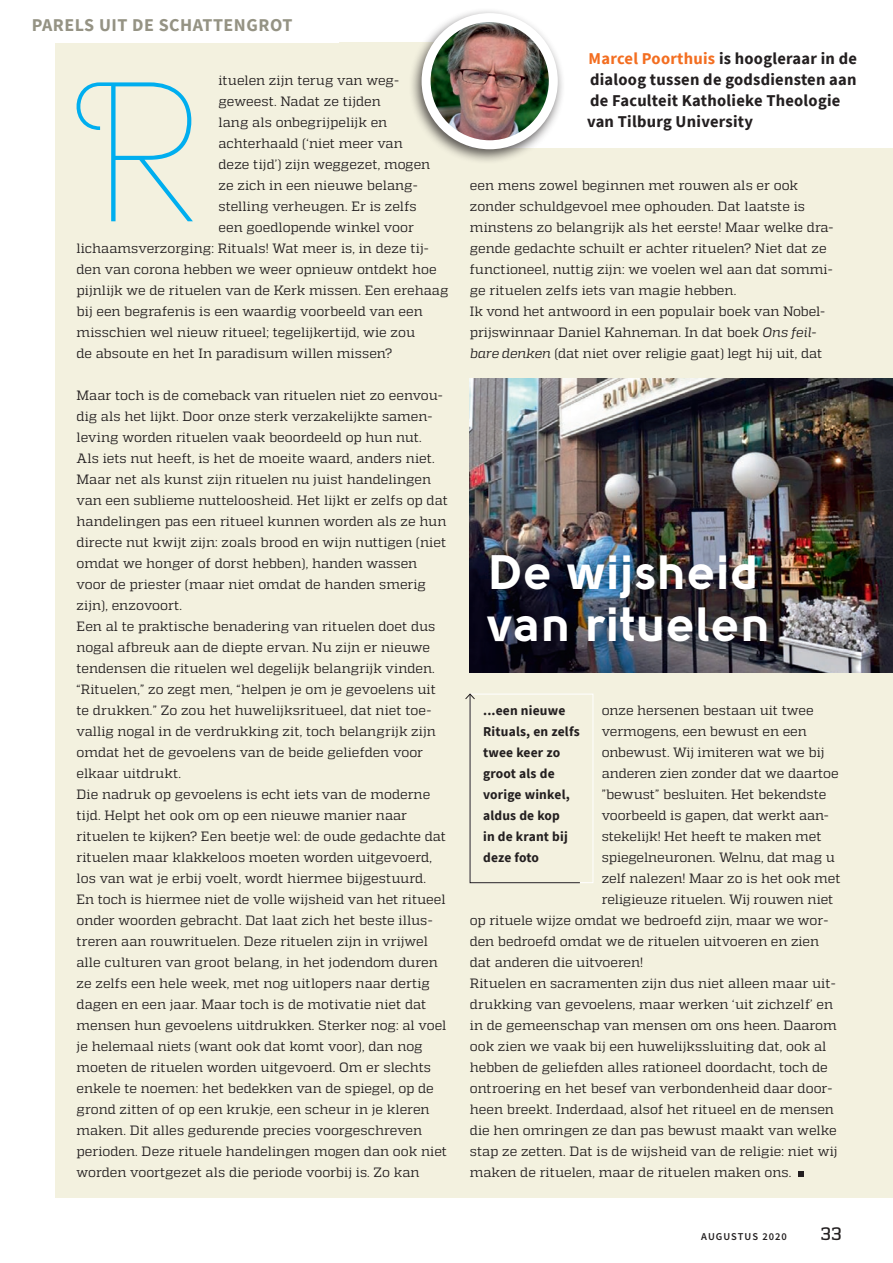
<style>
.page{position:relative;width:893px;height:1263px;background:#fff}
.page>*{position:absolute;margin:0;border:0;box-sizing:border-box;transform-origin:0 0}
.t1{font:198.45px "Solomon Thin Deco";color:#00aeef}
.KOP_B{font:900 48px/52.5px "Solomon";letter-spacing:.03em;color:#fff}
.t2{font:700 18px "Source Sans Pro";letter-spacing:.03em;color:#959384}
.t3{font:500 18px "Quadon";color:#231f20}
.Intro_auteur{font:700 16.5px "Source Sans Pro";letter-spacing:.015em;color:#231f20}
.t4{font:13.5px/21px "Quadon";color:#231f20}
.Bijschrift{font:700 13.5px/21px "Source Sans Pro";letter-spacing:.015em;color:#231f20}
.t5{font:600 10.5px "Source Sans Pro";letter-spacing:.1em;color:#231f20}
.s1{color:#f36e21}
.s2{font-style:italic}
</style>
<div class="page">
<div style="left:55px;top:43px;width:838px;height:1155px;background:#f3f1df"></div>
<svg style="left:798px;top:1171px;width:6px;height:6px"></svg>
<div style="left:470px;top:0;width:423px;height:148px;background:#fff"></div>
<div style="left:409px;top:8px;width:157px;height:157px;background:#231f20;opacity:.75"></div>
<img style="left:426px;top:18px;width:127px;height:127px;border-radius:64px">
<div style="left:422px;top:13px;width:136px;height:136px;border:9px solid #fff;border-radius:50%"></div>
<img style="left:470px;top:379px;width:423px;height:294px">
<svg style="left:465px;top:694px;width:115px;height:189px"></svg>
<p class="t2" style="left:32px;top:12px;width:262px">PARELS UIT DE SCHATTENGROT</p>
<p class="t4" style="left:219px;top:69px;width:182px">ituelen zijn terug van weg-</p>
<p class="t4" style="left:219px;top:90px;width:164px">geweest. Nadat ze tijden</p>
<p class="t4" style="left:219px;top:111px;width:170px">lang als onbegrijpelijk en</p>
<p class="t4" style="left:219px;top:132px;width:186px">achterhaald (‘niet meer van</p>
<p class="t4" style="left:219px;top:153px;width:213px">deze tijd’) zijn weggezet, mogen</p>
<p class="t4" style="left:219px;top:174px;width:201px">ze zich in een nieuwe belang-</p>
<p class="t4" style="left:219px;top:195px;width:200px">stelling verheugen. Er is zelfs</p>
<p class="t4" style="left:219px;top:216px;width:197px">een goedlopende winkel voor</p>
<p class="t4" style="left:77px;top:237px;width:354px">lichaamsverzorging: Rituals! Wat meer is, in deze tij-</p>
<p class="t4" style="left:77px;top:258px;width:362px">den van corona hebben we weer opnieuw ontdekt hoe</p>
<p class="t4" style="left:77px;top:279px;width:374px">pijnlijk we de rituelen van de Kerk missen. Een erehaag</p>
<p class="t4" style="left:77px;top:300px;width:348px">bij een begrafenis is een waardig voorbeeld van een misschien wel nieuw ritueel; tegelijkertijd, wie zou</p>
<p class="t4" style="left:77px;top:342px;width:317px">de absoute en het In paradisum willen missen?</p>
<p class="t4" style="left:77px;top:384px;width:373px">Maar toch is de comeback van rituelen niet zo eenvou&shy;dig als het lijkt. Door onze sterk verzakelijkte samen&shy;leving worden rituelen vaak beoordeeld op hun nut.<br>Als iets nut heeft, is het de moeite waard, anders niet.<br>Maar net als kunst zijn rituelen nu juist handelingen van een sublieme nutteloosheid. Het lijkt er zelfs op dat handelingen pas een ritueel kunnen worden als ze hun directe nut kwijt zijn: zoals brood en wijn nuttigen (niet omdat we honger of dorst hebben), handen wassen voor de priester (maar niet omdat de handen smerig zijn), enzovoort.</p>
<p class="t4" style="left:77px;top:615px;width:361px">Een al te praktische benadering van rituelen doet dus nogal afbreuk aan de diepte ervan. Nu zijn er nieuwe tendensen die rituelen wel degelijk belangrijk vinden. “Rituelen,” zo zegt men, “helpen je om je gevoelens uit te drukken.” Zo zou het huwelijksritueel, dat niet toe&shy;vallig nogal in de verdrukking zit, toch belangrijk zijn omdat het de gevoelens van de beide geliefden voor elkaar uitdrukt.</p>
<p class="t4" style="left:77px;top:783px;width:355px">Die nadruk op gevoelens is echt iets van de moderne tijd. Helpt het ook om op een nieuwe manier naar</p>
<p class="t4" style="left:77px;top:825px;width:371px">rituelen te kijken? Een beetje wel: de oude gedachte dat rituelen maar klakkeloos moeten worden uitgevoerd, los van wat je erbij voelt, wordt hiermee bijgestuurd.</p>
<p class="t4" style="left:77px;top:888px;width:372px">En toch is hiermee niet de volle wijsheid van het ritueel onder woorden gebracht. Dat laat zich het beste illus&shy;treren aan rouwrituelen. Deze rituelen zijn in vrijwel alle culturen van groot belang, in het jodendom duren ze zelfs een hele week, met nog uitlopers naar dertig dagen en een jaar. Maar toch is de motivatie niet dat mensen hun gevoelens uitdrukken. Sterker nog: al voel je helemaal niets (want ook dat komt voor), dan nog moeten de rituelen worden uitgevoerd. Om er slechts enkele te noemen: het bedekken van de spiegel, op de grond zitten of op een krukje, een scheur in je kleren maken. Dit alles gedurende precies voorgeschreven perioden. Deze rituele handelingen mogen dan ook niet worden voortgezet als die periode voorbij is. Zo kan</p>
<p class="t1" style="left:74px;top:49px;width:134px">R</p>
<p class="Intro_auteur" style="left:589px;top:47px;width:270px"><span class="s1">Marcel Poorthuis</span> is hoogleraar in de</p>
<p class="Intro_auteur" style="left:590px;top:68px;width:268px">dialoog tussen de godsdiensten aan</p>
<p class="Intro_auteur" style="left:590px;top:89px;width:252px">de Faculteit Katholieke Theologie</p>
<p class="Intro_auteur" style="left:587px;top:110px;width:167px">van Tilburg University</p>
<p class="t4" style="left:470px;top:174px;width:365px">een mens zowel beginnen met rouwen als er ook zonder schuldgevoel mee ophouden. Dat laatste is minstens zo belangrijk als het eerste! Maar welke dra&shy;gende gedachte schuilt er achter rituelen? Niet dat ze functioneel, nuttig zijn: we voelen wel aan dat sommi&shy;ge rituelen zelfs iets van magie hebben.</p>
<p class="t4" style="left:470px;top:300px;width:357px">Ik vond het antwoord in een populair boek van Nobel&shy;prijswinnaar Daniel Kahneman. In dat boek <span class="s2">Ons feil&shy;bare denken</span> (dat niet over religie gaat) legt hij uit, dat</p>
<p class="KOP_B" style="left:488px;top:545px;width:283px">De wijsheid van rituelen</p>
<p class="Bijschrift" style="left:483px;top:700px;width:84px">...een nieuwe</p>
<p class="Bijschrift" style="left:483px;top:721px;width:98px">Rituals, en zelfs twee keer zo groot als de</p>
<p class="Bijschrift" style="left:483px;top:784px;width:88px">vorige winkel, aldus de kop</p>
<p class="Bijschrift" style="left:483px;top:826px;width:86px">in de krant bij deze foto</p>
<p class="t4" style="left:602px;top:699px;width:213px">onze hersenen bestaan uit twee</p>
<p class="t4" style="left:602px;top:720px;width:207px">vermogens, een bewust en een</p>
<p class="t4" style="left:602px;top:741px;width:224px">onbewust. Wij imiteren wat we bij</p>
<p class="t4" style="left:602px;top:762px;width:238px">anderen zien zonder dat we daartoe</p>
<p class="t4" style="left:602px;top:783px;width:226px">”bewust” besluiten. Het bekendste</p>
<p class="t4" style="left:602px;top:804px;width:229px">voorbeeld is gapen, dat werkt aan-</p>
<p class="t4" style="left:602px;top:825px;width:221px">stekelijk! Het heeft te maken met</p>
<p class="t4" style="left:602px;top:846px;width:235px">spiegelneuronen. Welnu, dat mag u</p>
<p class="t4" style="left:602px;top:867px;width:240px">zelf nalezen! Maar zo is het ook met</p>
<p class="t4" style="left:602px;top:888px;width:233px">religieuze rituelen. Wij rouwen niet</p>
<p class="t4" style="left:470px;top:909px;width:360px">op rituele wijze omdat we bedroefd zijn, maar we wor-</p>
<p class="t4" style="left:470px;top:930px;width:351px">den bedroefd omdat we de rituelen uitvoeren en zien</p>
<p class="t4" style="left:470px;top:951px;width:175px">dat anderen die uitvoeren!</p>
<p class="t4" style="left:470px;top:972px;width:369px">Rituelen en sacramenten zijn dus niet alleen maar uit&shy;drukking van gevoelens, maar werken ‘uit zichzelf’ en in de gemeenschap van mensen om ons heen. Daarom ook zien we vaak bij een huwelijkssluiting dat, ook al hebben de geliefden alles rationeel doordacht, toch de ontroering en het besef van verbondenheid daar door&shy;heen breekt. Inderdaad, alsof het ritueel en de mensen die hen omringen ze dan pas bewust maakt van welke stap ze zetten. Dat is de wijsheid van de religie: niet wij maken de rituelen, maar de rituelen maken ons.</p>
<p class="t5" style="left:701px;top:1230px;width:87px">AUGUSTUS 2020</p>
<h3 class="t3" style="left:821px;top:1223px;width:22px">33</h3>
</div>
